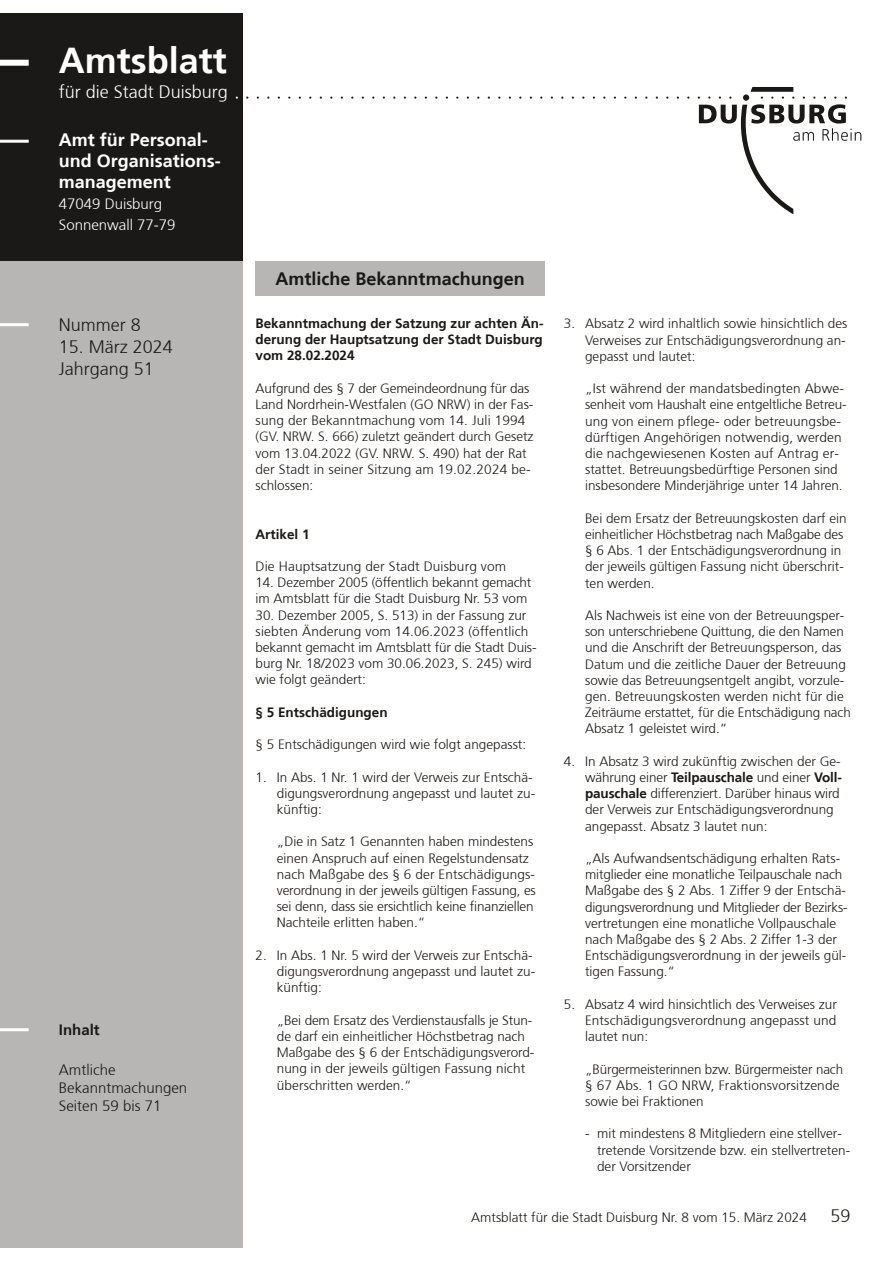
<style>
.page{position:relative;width:893px;height:1263px;background:#fff}
.page>*{position:absolute;margin:0;border:0;box-sizing:border-box;transform-origin:0 0}
.t1{font:150px "Duisburg Logo";color:#1b1917}
.t2{font:700 36px "Frutiger 65";color:#fff}
.t3{font:700 18px/21px "Frutiger 65";color:#fff}
.t4{font:300 18px/21.6px "Frutiger 45";color:#1b1917}
.t5{font:700 18px "Frutiger 65";color:#1b1917}
.t6{font:300 18px "Frutiger 45";color:#fff}
.t7{font:300 15px/18px "Frutiger 45";color:#1b1917}
.t8{font:300 15px/21px "Frutiger 45";color:#fff}
.t9{font:700 15px "Frutiger 65";color:#1b1917}
.t10{font:300 13.5px/16.2px "Frutiger 45";color:#1b1917}
.t11{font:700 13.5px/16.2px "Frutiger 65";color:#1b1917;text-align:justify}
.s1{font-family:"Frutiger 65";font-weight:700}
</style>
<div class="page">
<div style="left:0;top:13px;width:242px;height:251px;background:#1b1917"></div>
<div style="left:0;top:261px;width:242px;height:987px;background:#b7b6b5"></div>
<div style="left:0;top:60px;width:29px;height:6px;background:#fff"></div>
<hr style="left:0;top:140px;width:29px;height:3px;background:#fff">
<hr style="left:0;top:323px;width:29px;height:3px;background:#fff">
<hr style="left:0;top:1028px;width:29px;height:3px;background:#fff">
<div style="left:256px;top:261px;width:289px;height:35px;background:#b7b6b5"></div>
<h2 class="t2" style="left:59px;top:39px;width:170px">Amtsblatt</h2>
<h3 class="t6" style="left:59px;top:82px;width:171px">für die Stadt Duisburg</h3>
<h3 class="t3" style="left:59px;top:129px;width:163px">Amt für Personal&shy;und Organisations&shy;management</h3>
<p class="t8" style="left:59px;top:193px;width:118px">47049 Duisburg<br>Sonnenwall 77-79</p>
<h3 class="t4" style="left:59px;top:315px;width:84px">Nummer 8</h3>
<h3 class="t4" style="left:59px;top:336px;width:116px">15. März 2024<br>Jahrgang 51</h3>
<p class="t9" style="left:59px;top:1021px;width:42px">Inhalt</p>
<p class="t7" style="left:59px;top:1061px;width:130px">Amtliche<br>Bekanntmachungen<br>Seiten 59 bis 71</p>
<h1 class="t1" style="left:246px;top:-41px;width:616px">.........................................L</h1>
<h3 class="t5" style="left:276px;top:268px;width:251px">Amtliche Bekanntmachungen</h3>
<p class="t11" style="left:256px;top:315px;width:290px">Bekanntmachung der Satzung zur achten Än&shy;derung der Hauptsatzung der Stadt Duisburg vom 28.02.2024</p>
<p class="t10" style="left:256px;top:380px;width:279px">Aufgrund des § 7 der Gemeindeordnung für das Land Nordrhein-Westfalen (GO NRW) in der Fas&shy;sung der Bekanntmachung vom 14. Juli 1994 (GV. NRW. S. 666) zuletzt geändert durch Gesetz vom 13.04.2022 (GV. NRW. S. 490) hat der Rat der Stadt in seiner Sitzung am 19.02.2024 be&shy;schlossen:</p>
<p class="t11" style="left:256px;top:526px;width:56px">Artikel 1</p>
<p class="t10" style="left:256px;top:558px;width:252px">Die Hauptsatzung der Stadt Duisburg vom</p>
<p class="t10" style="left:256px;top:575px;width:277px">14. Dezember 2005 (öffentlich bekannt gemacht im Amtsblatt für die Stadt Duisburg Nr. 53 vom</p>
<p class="t10" style="left:256px;top:607px;width:282px">30. Dezember 2005, S. 513) in der Fassung zur siebten Änderung vom 14.06.2023 (öffentlich bekannt gemacht im Amtsblatt für die Stadt Duis&shy;burg Nr. 18/2023 vom 30.06.2023, S. 245) wird wie folgt geändert:</p>
<p class="t11" style="left:256px;top:704px;width:134px">§ 5 Entschädigungen</p>
<p class="t10" style="left:256px;top:737px;width:272px">§ 5 Entschädigungen wird wie folgt angepasst:</p>
<p class="t10" style="left:277px;top:769px;width:260px;text-indent:-21px">1. In Abs. 1 Nr. 1 wird der Verweis zur Entschä&shy;digungsverordnung angepasst und lautet zu&shy;künftig:</p>
<p class="t10" style="left:277px;top:834px;width:261px">„Die in Satz 1 Genannten haben mindestens einen Anspruch auf einen Regelstundensatz nach Maßgabe des § 6 der Entschädigungs&shy;verordnung in der jeweils gültigen Fassung, es sei denn, dass sie ersichtlich keine finanziellen Nachteile erlitten haben.“</p>
<p class="t10" style="left:277px;top:947px;width:260px;text-indent:-21px">2. In Abs. 1 Nr. 5 wird der Verweis zur Entschä&shy;digungsverordnung angepasst und lautet zu&shy;künftig:</p>
<p class="t10" style="left:277px;top:1012px;width:259px">„Bei dem Ersatz des Verdienstausfalls je Stun&shy;de darf ein einheitlicher Höchstbetrag nach Maßgabe des § 6 der Entschädigungsverord&shy;nung in der jeweils gültigen Fassung nicht überschritten werden.“</p>
<p class="t10" style="left:585px;top:316px;width:264px;text-indent:-21px">3. Absatz 2 wird inhaltlich sowie hinsichtlich des<br>Verweises zur Entschädigungsverordnung an&shy;gepasst und lautet:</p>
<p class="t10" style="left:585px;top:381px;width:263px">„Ist während der mandatsbedingten Abwe&shy;senheit vom Haushalt eine entgeltliche Betreu&shy;ung von einem pflege- oder betreuungsbe&shy;dürftigen Angehörigen notwendig, werden die nachgewiesenen Kosten auf Antrag er&shy;stattet. Betreuungsbedürftige Personen sind insbesondere Minderjährige unter 14 Jahren.</p>
<p class="t10" style="left:585px;top:510px;width:263px">Bei dem Ersatz der Betreuungskosten darf ein einheitlicher Höchstbetrag nach Maßgabe des § 6 Abs. 1 der Entschädigungsverordnung in der jeweils gültigen Fassung nicht überschrit&shy;ten werden.</p>
<p class="t10" style="left:585px;top:607px;width:267px">Als Nachweis ist eine von der Betreuungsper&shy;son unterschriebene Quittung, die den Namen und die Anschrift der Betreuungsperson, das Datum und die zeitliche Dauer der Betreuung sowie das Betreuungsentgelt angibt, vorzule&shy;gen. Betreuungskosten werden nicht für die Zeiträume erstattet, für die Entschädigung nach Absatz 1 geleistet wird.“</p>
<p class="t10" style="left:585px;top:753px;width:258px;text-indent:-21px">4. In Absatz 3 wird zukünftig zwischen der Ge&shy;währung einer <span class="s1">Teilpauschale</span> und einer <span class="s1">Voll&shy;pauschale</span> differenziert. Darüber hinaus wird der Verweis zur Entschädigungsverordnung angepasst. Absatz 3 lautet nun:</p>
<p class="t10" style="left:585px;top:850px;width:264px">„Als Aufwandsentschädigung erhalten Rats&shy;mitglieder eine monatliche Teilpauschale nach Maßgabe des § 2 Abs. 1 Ziffer 9 der Entschä&shy;digungsverordnung und Mitglieder der Bezirks&shy;vertretungen eine monatliche Vollpauschale nach Maßgabe des § 2 Abs. 2 Ziffer 1-3 der Entschädigungsverordnung in der jeweils gül&shy;tigen Fassung.“</p>
<p class="t10" style="left:585px;top:996px;width:253px;text-align:justify;text-indent:-21px">5. Absatz 4 wird hinsichtlich des Verweises zur Entschädigungsverordnung angepasst und lautet nun:</p>
<p class="t10" style="left:585px;top:1061px;width:260px">„Bürgermeisterinnen bzw. Bürgermeister nach § 67 Abs. 1 GO NRW, Fraktionsvorsitzende sowie bei Fraktionen</p>
<p class="t10" style="left:597px;top:1126px;width:255px;text-indent:-12px">- mit mindestens 8 Mitgliedern eine stellver&shy;tretende Vorsitzende bzw. ein stellvertreten&shy;der Vorsitzender</p>
<p class="t10" style="left:471px;top:1209px;width:337px">Amtsblatt für die Stadt Duisburg Nr. 8 vom 15. März 2024</p>
<h3 class="t4" style="left:830px;top:1205px;width:22px">59</h3>
</div>
